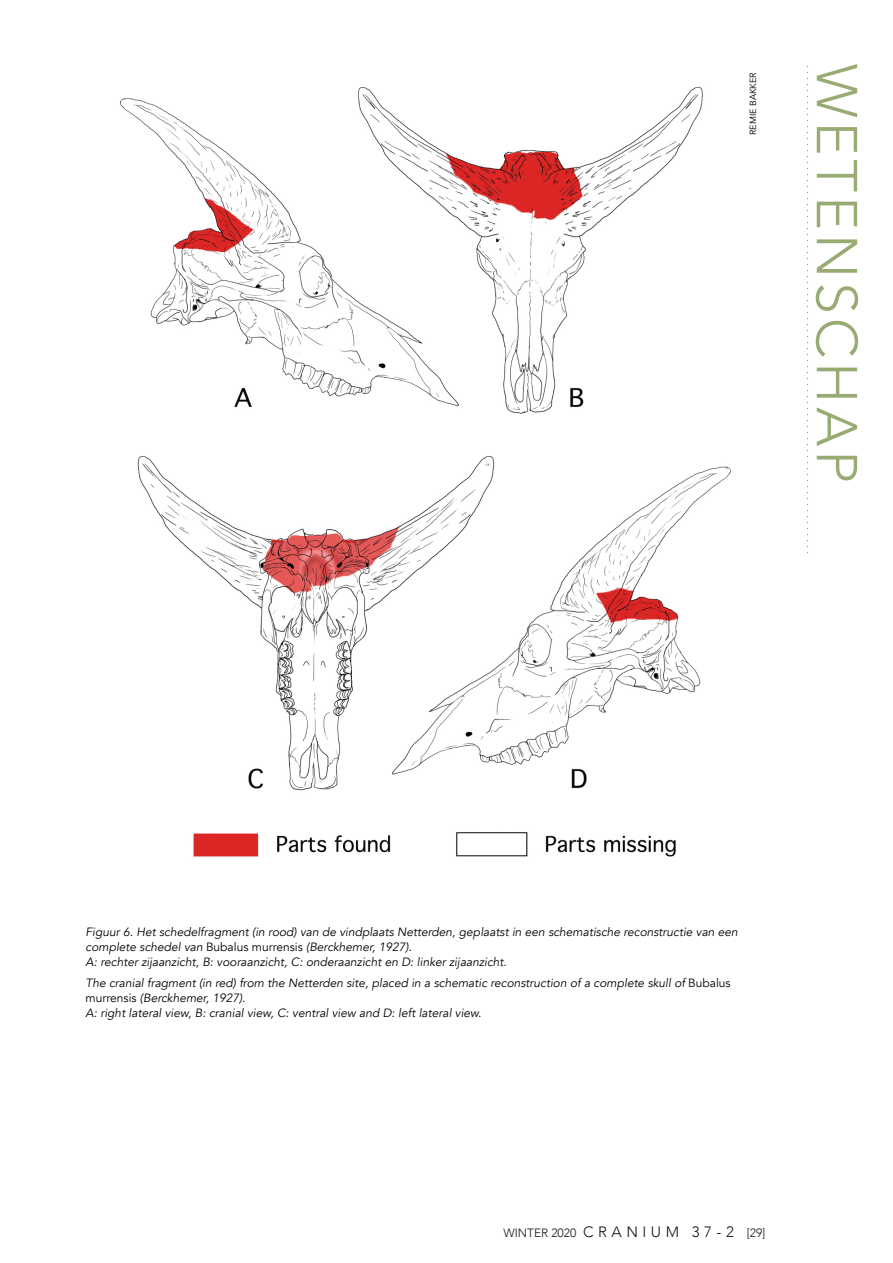
<style>
.page{position:relative;width:893px;height:1263px;background:#fff}
.page>*{position:absolute;margin:0;border:0;box-sizing:border-box;transform-origin:0 0}
.t1{font:300 57px "Avenir";letter-spacing:.07em;color:#97ab73}
.t2{font:italic 12px/15px "Avenir";color:#000001}
.t3{font:300 12px "Avenir";color:#181317}
.t4{font:9px "Avenir";color:#000001}
.s1{font-style:normal}
.s2{font-size:15px}
</style>
<div class="page">
<svg style="left:807px;top:65px;width:1px;height:488px"></svg>
<img style="left:120px;top:87px;width:611px;height:770px">
<p class="t4" style="left:747px;top:135px;width:64px;rotate:-90deg">REMIE BAKKER</p>
<h1 class="t1" style="left:874px;top:64px;width:421px;rotate:90deg">WETENSCHAP</h1>
<p class="t2" style="left:86px;top:924px;width:654px">Figuur 6. Het schedelfragment (in rood) van de vindplaats Netterden, geplaatst in een schematische reconstructie van een complete schedel van <span class="s1">Bubalus murrensis</span> (Berckhemer, 1927).<br>A: rechter zĳaanzicht, B: vooraanzicht, C: onderaanzicht en D: linker zĳaanzicht.</p>
<p class="t2" style="left:86px;top:975px;width:647px">The cranial fragment (in red) from the Netterden site, placed in a schematic reconstruction of a complete skull of <span class="s1">Bubalus murrensis</span> (Berckhemer, 1927).<br>A: right lateral view, B: cranial view, C: ventral view and D: left lateral view.</p>
<p class="t3" style="left:503px;top:1225px;width:264px">WINTER2020 <span class="s2">CRANIUM 37-2</span> [29]</p>
</div>
